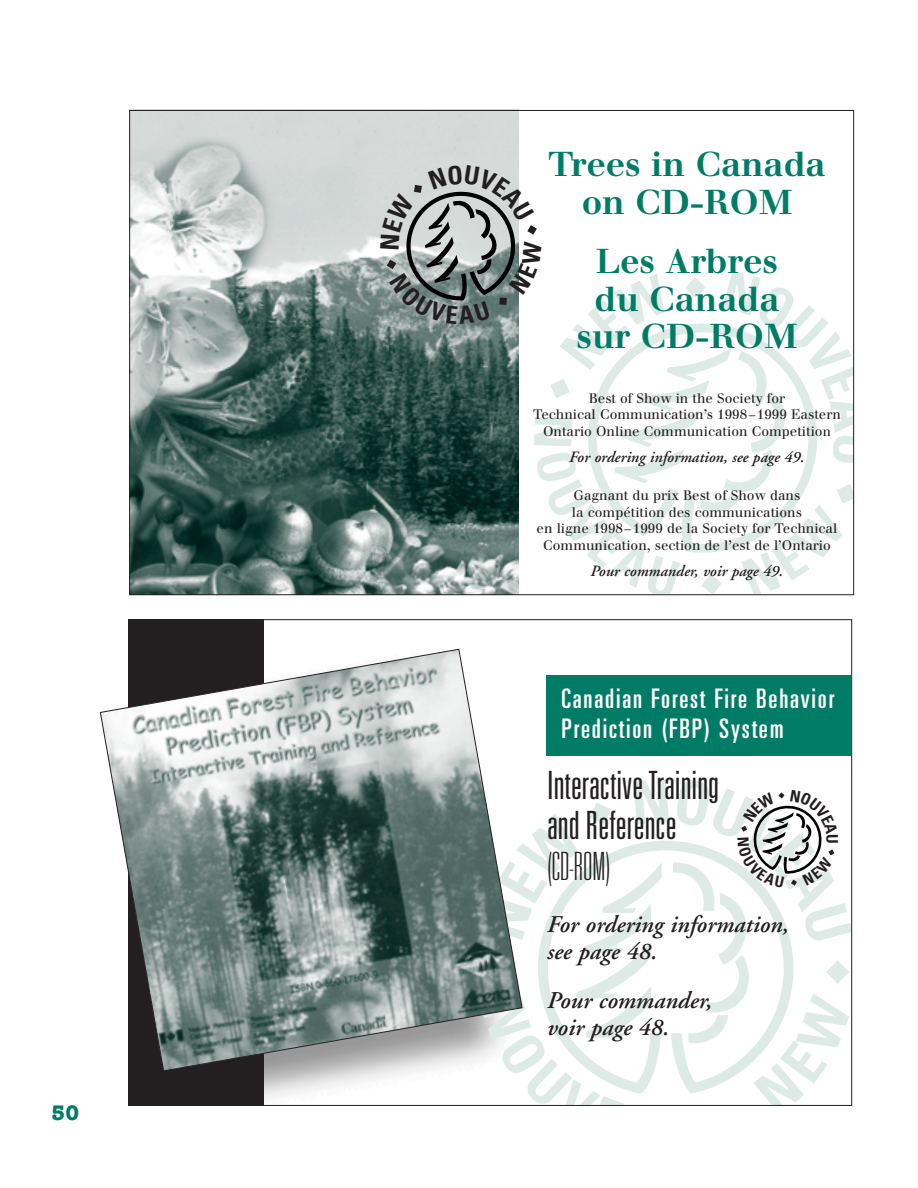
<style>
.page{position:relative;width:918px;height:1188px;background:#fff}
.page>*{position:absolute;margin:0;border:0;box-sizing:border-box;transform-origin:0 0}
.t1{font:300 ultra-condensed 39px/40.5px "Univers";color:#231f20}
.t2{font:100 ultra-condensed 39px "Univers";color:#231f20}
.t3{font:700 33.75px/37.7px "Walbaum";color:#007c66;text-align:center}
.t4{font:ultra-condensed 27px/30px "Univers";letter-spacing:.065em;color:#fff}
.t5{font:italic 600 24px/27px "Adobe Garamond";color:#231f20}
.t6{font:700 21px "American Typewriter";color:#007c66}
.t7{font:italic 600 15.75px "Adobe Garamond";color:#231f20}
.t8{font:13.5px/16.5px "Walbaum";color:#231f20;text-align:center}
.s1{font-size:13.05px}
</style>
<div class="page">
<div style="left:129px;top:620px;width:135px;height:486px;background:#231f20"></div>
<svg style="left:100px;top:649px;width:382px;height:423px"></svg>
<div style="left:547px;top:675px;width:304px;height:81px;background:#007c66"></div>
<img style="left:131px;top:112px;width:387px;height:481px">
<svg style="left:481px;top:778px;width:371px;height:328px"></svg>
<svg style="left:380px;top:165px;width:475px;height:431px"></svg>
<h3 class="t6" style="left:52px;top:1106px;width:29px">50</h3>
<h2 class="t3" style="left:548px;top:149px;width:279px">Trees in Canada on CD-ROM</h2>
<h2 class="t3" style="left:576px;top:246px;width:223px">Les Arbres du Canada sur CD-ROM</h2>
<p class="t8" style="left:533px;top:391px;width:309px">Best of Show in the Society for<br>Technical Communication’s 1998–1999 Eastern<br>Ontario Online Communication Competitio<span class="s1">n</span></p>
<p class="t7" style="left:569px;top:451px;width:237px">For ordering information, see page 49.</p>
<p class="t8" style="left:537px;top:489px;width:302px">Gagnant du prix Best of Show dans<br>la compétition des communications<br>en ligne 1998–1999 de la Society for Technical Communication, section de l’est de l’Ontario</p>
<p class="t7" style="left:590px;top:565px;width:194px">Pour commander, voir page 49.</p>
<h3 class="t4" style="left:562px;top:686px;width:274px">Canadian Forest Fire Behavior<br>Prediction (FBP) System</h3>
<h1 class="t1" style="left:547px;top:767px;width:173px">Interactive Training and Reference</h1>
<h1 class="t2" style="left:547px;top:852px;width:65px">(CD-ROM)</h1>
<h3 class="t5" style="left:547px;top:913px;width:243px">For ordering information, see page 48.</h3>
<h3 class="t5" style="left:547px;top:989px;width:167px">Pour commander, voir page 48.</h3>
</div>
